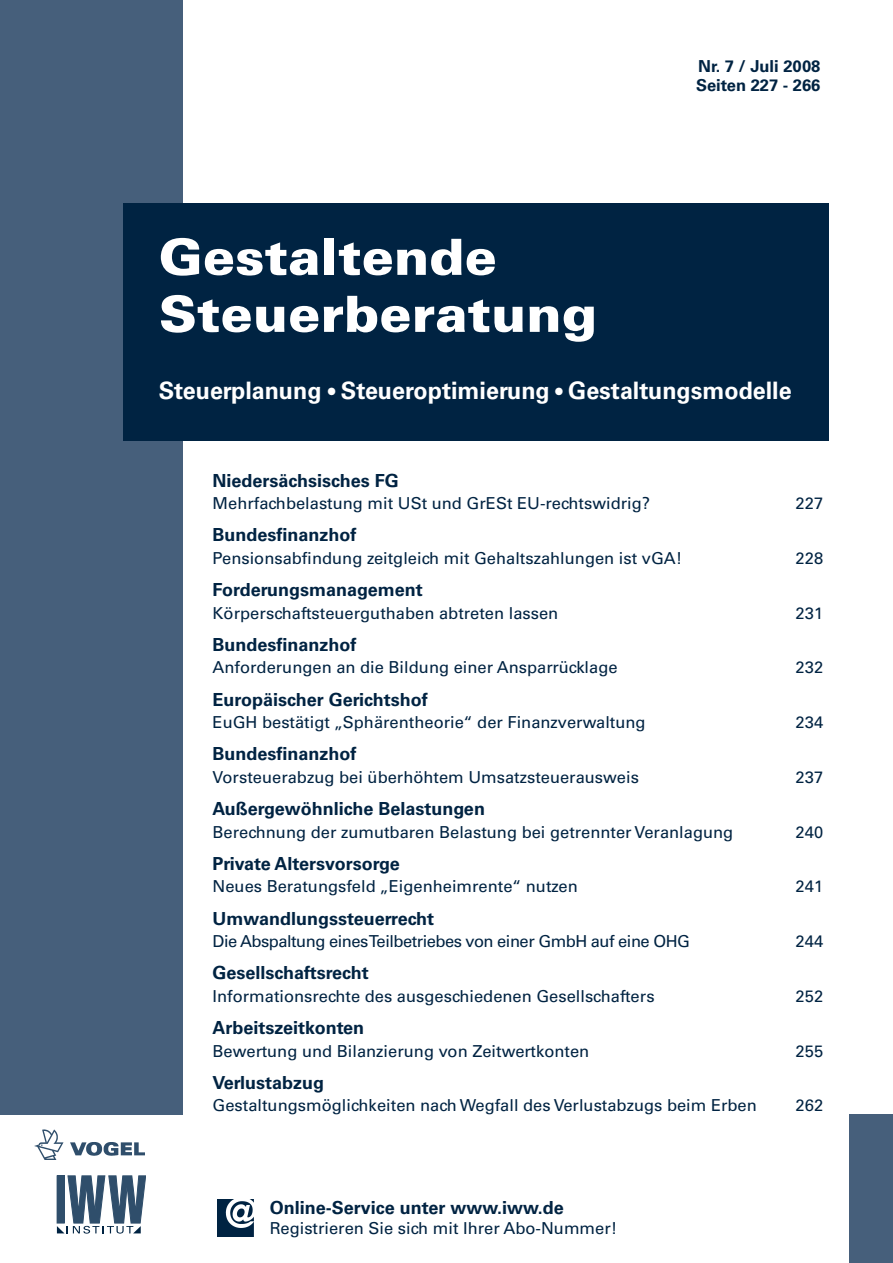
<style>
.page{position:relative;width:893px;height:1263px;background:#fff}
.page>*{position:absolute;margin:0;border:0;box-sizing:border-box;transform-origin:0 0}
.t1{font:900 49.95px/57px "Univers";color:#fff;scale:1.06 1}
.t2{font:700 24px "Univers";color:#fff}
.t3{font:700 18px "Univers";color:#002342}
.t4{font:16.5px "Univers";color:#002342}
.t5{font:16.5px "Univers";letter-spacing:-.03em;color:#002342}
.t6{font:700 16.5px/19.5px "Univers";color:#002342}
.s1{font-size:21px}
</style>
<div class="page">
<div style="left:0;top:0;width:183px;height:1114px;background:#465f7b"></div>
<div style="left:123px;top:203px;width:705px;height:238px;background:#002342"></div>
<img style="left:218px;top:1200px;width:36px;height:36px">
<div style="left:850px;top:1114px;width:43px;height:149px;background:#465f7b"></div>
<svg style="left:57px;top:1175px;width:89px;height:58px"></svg>
<img style="left:34px;top:1130px;width:111px;height:29px">
<h1 class="t1" style="left:159px;top:228px;width:415px">Gestaltende<br>Steuerberatung</h1>
<p class="t6" style="left:696px;top:56px;width:126px">Nr. 7 / Juli 2008<br>Seiten 227 - 266</p>
<h2 class="t2" style="left:159px;top:376px;width:634px">Steuerplanung <span class="s1">•</span> Steueroptimierung <span class="s1">•</span> Gestaltungsmodelle</h2>
<p class="t3" style="left:213px;top:470px;width:188px">Niedersächsisches FG</p>
<p class="t4" style="left:213px;top:493px;width:439px">Mehrfachbelastung mit USt und GrESt EU-rechtswidrig?</p>
<p class="t4" style="left:796px;top:493px;width:29px">227</p>
<p class="t3" style="left:213px;top:524px;width:145px">Bundesfinanzhof</p>
<p class="t4" style="left:213px;top:548px;width:471px">Pensionsabfindung zeitgleich mit Gehaltszahlungen ist vGA!</p>
<p class="t4" style="left:796px;top:548px;width:29px">228</p>
<p class="t3" style="left:213px;top:579px;width:212px">Forderungsmanagement</p>
<p class="t4" style="left:213px;top:603px;width:347px">Körperschaftsteuerguthaben abtreten lassen</p>
<p class="t4" style="left:796px;top:603px;width:29px">231</p>
<p class="t3" style="left:213px;top:634px;width:145px">Bundesfinanzhof</p>
<p class="t4" style="left:213px;top:658px;width:407px">Anforderungen an die Bildung einer Ansparrücklage</p>
<p class="t4" style="left:796px;top:658px;width:29px">232</p>
<p class="t3" style="left:213px;top:689px;width:217px">Europäischer Gerichtshof</p>
<p class="t4" style="left:213px;top:712px;width:435px">EuGH bestätigt „Sphärentheorie“ der Finanzverwaltung</p>
<p class="t4" style="left:796px;top:712px;width:29px">234</p>
<p class="t3" style="left:213px;top:743px;width:145px">Bundesfinanzhof</p>
<p class="t4" style="left:213px;top:767px;width:428px">Vorsteuerabzug bei überhöhtem Umsatzsteuerausweis</p>
<p class="t4" style="left:796px;top:767px;width:29px">237</p>
<p class="t3" style="left:213px;top:798px;width:274px">Außergewöhnliche Belastungen</p>
<p class="t4" style="left:213px;top:822px;width:522px">Berechnung der zumutbaren Belastung bei getrennter Veranlagung</p>
<p class="t4" style="left:796px;top:822px;width:29px">240</p>
<p class="t3" style="left:213px;top:853px;width:189px">Private Altersvorsorge</p>
<p class="t4" style="left:213px;top:877px;width:367px">Neues Beratungsfeld „Eigenheimrente“ nutzen</p>
<p class="t4" style="left:796px;top:877px;width:29px">241</p>
<p class="t3" style="left:213px;top:908px;width:223px">Umwandlungssteuerrecht</p>
<p class="t5" style="left:213px;top:931px;width:479px">Die Abspaltung eines Teilbetriebes von einer GmbH auf eine OHG</p>
<p class="t4" style="left:796px;top:931px;width:29px">244</p>
<p class="t3" style="left:213px;top:962px;width:158px">Gesellschaftsrecht</p>
<p class="t4" style="left:213px;top:986px;width:444px">Informationsrechte des ausgeschiedenen Gesellschafters</p>
<p class="t4" style="left:796px;top:986px;width:29px">252</p>
<p class="t3" style="left:213px;top:1017px;width:153px">Arbeitszeitkonten</p>
<p class="t4" style="left:213px;top:1041px;width:378px">Bewertung und Bilanzierung von Zeitwertkonten</p>
<p class="t4" style="left:796px;top:1041px;width:29px">255</p>
<p class="t3" style="left:213px;top:1072px;width:113px">Verlustabzug</p>
<p class="t4" style="left:213px;top:1096px;width:546px">Gestaltungsmöglichkeiten nach Wegfall des Verlustabzugs beim Erben</p>
<p class="t4" style="left:796px;top:1096px;width:29px">262</p>
<p class="t3" style="left:270px;top:1197px;width:295px">Online-Service unter www.iww.de</p>
<p class="t4" style="left:270px;top:1218px;width:349px">Registrieren Sie sich mit Ihrer Abo-Nummer!</p>
</div>
